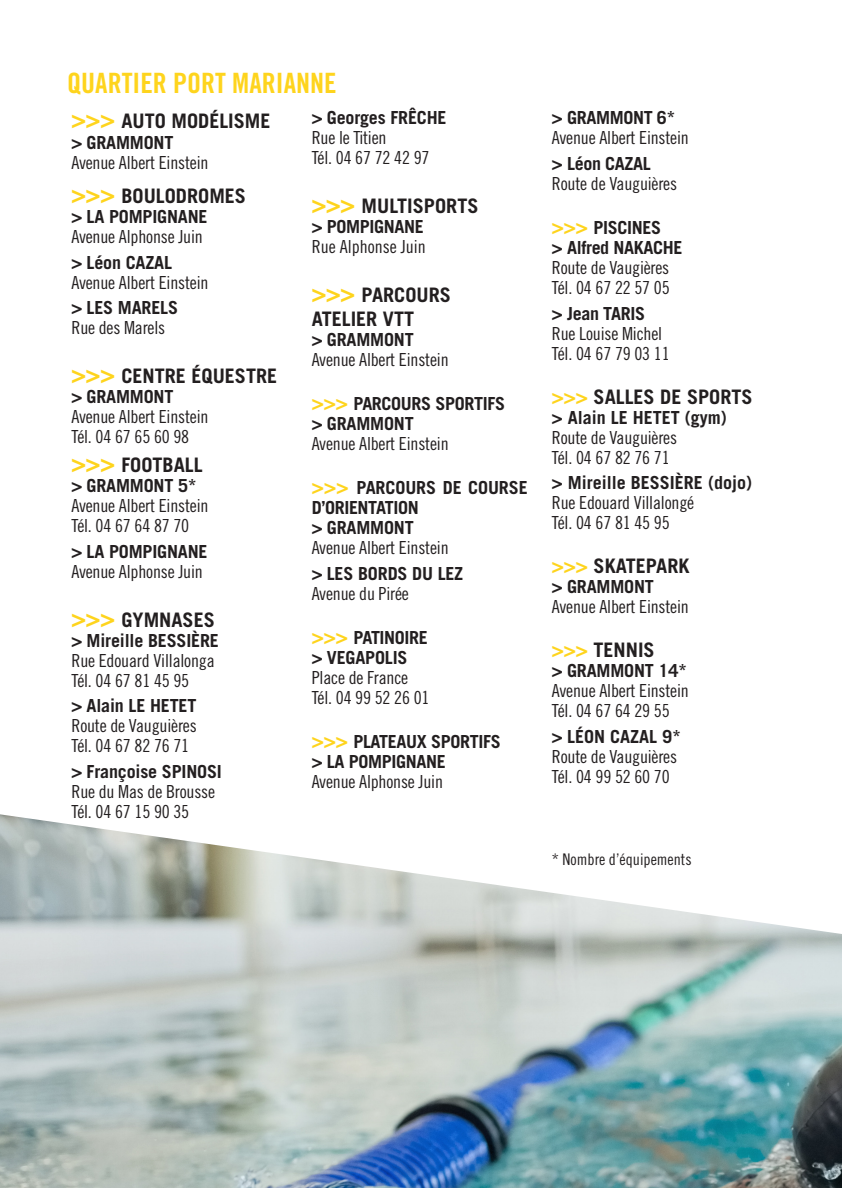
<style>
.page{position:relative;width:842px;height:1188px;background:#fff}
.page>*{position:absolute;margin:0;border:0;box-sizing:border-box;transform-origin:0 0}
.t1{font:28px "Trade Gothic LT Std Bd Cn 20";color:#fed41d}
.t2{font:700 20px "Trade Gothic LT Std";color:#231f20}
.t3{font:18px "Trade Gothic LT Std Cn 18";letter-spacing:-.01em;color:#231f20}
.t4{font:700 18px/20px "Trade Gothic LT Std";letter-spacing:-.01em;color:#231f20}
.t5{font:16px "Trade Gothic LT Std Cn 18";color:#231f20}
.s1{font-size:24px;color:#fed41d}
.s2{font-size:20px;color:#fed41d}
.s3{color:#fed41d}
</style>
<div class="page">
<img style="left:0;top:814px;width:841px;height:374px">
<p class="t1" style="left:67px;top:66px;width:271px">QUARTIER PORT MARIANNE</p>
<p class="t2" style="left:71px;top:109px;width:200px"><span class="s1">&gt;&gt;&gt;</span> AUTO MODÉLISME</p>
<p class="t4" style="left:71px;top:132px;width:103px">&gt; GRAMMONT</p>
<p class="t3" style="left:71px;top:151px;width:138px">Avenue Albert Einstein</p>
<p class="t2" style="left:71px;top:183px;width:176px"><span class="s1">&gt;&gt;&gt;</span> BOULODROMES</p>
<p class="t4" style="left:71px;top:206px;width:137px">&gt; LA POMPIGNANE</p>
<p class="t3" style="left:71px;top:226px;width:133px">Avenue Alphonse Juin</p>
<p class="t4" style="left:71px;top:252px;width:102px">&gt; Léon CAZAL</p>
<p class="t3" style="left:71px;top:271px;width:138px">Avenue Albert Einstein</p>
<p class="t4" style="left:71px;top:298px;width:108px">&gt; LES MARELS</p>
<p class="t3" style="left:71px;top:317px;width:95px">Rue des Marels</p>
<p class="t2" style="left:71px;top:364px;width:207px"><span class="s1">&gt;&gt;&gt;</span> CENTRE ÉQUESTRE</p>
<p class="t4" style="left:71px;top:386px;width:103px">&gt; GRAMMONT</p>
<p class="t3" style="left:71px;top:406px;width:138px">Avenue Albert Einstein</p>
<p class="t3" style="left:71px;top:426px;width:119px">Tél. 04 67 65 60 98</p>
<p class="t2" style="left:71px;top:452px;width:132px"><span class="s1">&gt;&gt;&gt;</span> FOOTBALL</p>
<p class="t4" style="left:71px;top:475px;width:127px">&gt; GRAMMONT 5*</p>
<p class="t3" style="left:71px;top:495px;width:138px">Avenue Albert Einstein</p>
<p class="t3" style="left:71px;top:515px;width:119px">Tél. 04 67 64 87 70</p>
<p class="t4" style="left:71px;top:541px;width:137px">&gt; LA POMPIGNANE</p>
<p class="t3" style="left:71px;top:560px;width:133px">Avenue Alphonse Juin</p>
<p class="t2" style="left:71px;top:607px;width:145px"><span class="s1">&gt;&gt;&gt;</span> GYMNASES</p>
<p class="t4" style="left:71px;top:630px;width:149px">&gt; Mireille BESSIÈRE</p>
<p class="t3" style="left:71px;top:649px;width:145px">Rue Edouard Villalonga</p>
<p class="t3" style="left:71px;top:669px;width:119px">Tél. 04 67 81 45 95</p>
<p class="t4" style="left:71px;top:695px;width:126px">&gt; Alain LE HETET</p>
<p class="t3" style="left:71px;top:715px;width:127px">Route de Vauguières</p>
<p class="t3" style="left:71px;top:735px;width:119px">Tél. 04 67 82 76 71</p>
<p class="t4" style="left:71px;top:761px;width:152px">&gt; Françoise SPINOSI</p>
<p class="t3" style="left:71px;top:781px;width:145px">Rue du Mas de Brousse</p>
<p class="t3" style="left:71px;top:801px;width:119px">Tél. 04 67 15 90 35</p>
<p class="t4" style="left:311px;top:107px;width:136px">&gt; Georges FRÊCHE</p>
<p class="t3" style="left:311px;top:127px;width:76px">Rue le Titien</p>
<p class="t3" style="left:311px;top:147px;width:119px">Tél. 04 67 72 42 97</p>
<p class="t2" style="left:311px;top:193px;width:168px"><span class="s1">&gt;&gt;&gt;</span> MULTISPORTS</p>
<p class="t4" style="left:311px;top:216px;width:113px">&gt; POMPIGNANE</p>
<p class="t3" style="left:311px;top:236px;width:115px">Rue Alphonse Juin</p>
<p class="t2" style="left:311px;top:282px;width:141px"><span class="s1">&gt;&gt;&gt;</span> PARCOURS</p>
<p class="t2" style="left:311px;top:306px;width:104px">ATELIER VTT</p>
<p class="t4" style="left:311px;top:329px;width:103px">&gt; GRAMMONT</p>
<p class="t3" style="left:311px;top:349px;width:138px">Avenue Albert Einstein</p>
<p class="t4" style="left:311px;top:393px;width:195px"><span class="s2">&gt;&gt;&gt;</span> PARCOURS SPORTIFS</p>
<p class="t4" style="left:311px;top:413px;width:103px">&gt; GRAMMONT</p>
<p class="t3" style="left:311px;top:433px;width:138px">Avenue Albert Einstein</p>
<p class="t4" style="left:311px;top:477px;width:217px"><span class="s2">&gt;&gt;&gt;</span> PARCOURS DE COURSE<br>D’ORIENTATION</p>
<p class="t4" style="left:311px;top:517px;width:103px">&gt; GRAMMONT</p>
<p class="t3" style="left:311px;top:537px;width:138px">Avenue Albert Einstein</p>
<p class="t4" style="left:311px;top:563px;width:153px">&gt; LES BORDS DU LEZ</p>
<p class="t3" style="left:311px;top:582px;width:99px">Avenue du Pirée</p>
<p class="t4" style="left:311px;top:627px;width:118px"><span class="s2">&gt;&gt;&gt;</span> PATINOIRE</p>
<p class="t4" style="left:311px;top:647px;width:97px">&gt; VEGAPOLIS</p>
<p class="t3" style="left:311px;top:666px;width:98px">Place de France</p>
<p class="t3" style="left:311px;top:686px;width:119px">Tél. 04 99 52 26 01</p>
<p class="t4" style="left:311px;top:731px;width:190px"><span class="s2">&gt;&gt;&gt;</span> PLATEAUX SPORTIFS</p>
<p class="t4" style="left:311px;top:751px;width:135px">&gt; LA POMPIGNANE</p>
<p class="t3" style="left:311px;top:770px;width:133px">Avenue Alphonse Juin</p>
<p class="t4" style="left:551px;top:107px;width:125px">&gt; GRAMMONT 6*</p>
<p class="t3" style="left:551px;top:127px;width:138px">Avenue Albert Einstein</p>
<p class="t4" style="left:551px;top:153px;width:100px">&gt; Léon CAZAL</p>
<p class="t3" style="left:551px;top:173px;width:127px">Route de Vauguières</p>
<p class="t4" style="left:551px;top:217px;width:111px"><span class="s2">&gt;&gt;&gt;</span> PISCINES</p>
<p class="t4" style="left:551px;top:237px;width:132px">&gt; Alfred NAKACHE</p>
<p class="t3" style="left:551px;top:257px;width:119px">Route de Vaugières</p>
<p class="t3" style="left:551px;top:277px;width:119px">Tél. 04 67 22 57 05</p>
<p class="t4" style="left:551px;top:303px;width:95px">&gt; Jean TARIS</p>
<p class="t3" style="left:551px;top:322px;width:112px">Rue Louise Michel</p>
<p class="t3" style="left:551px;top:342px;width:119px">Tél. 04 67 79 03 11</p>
<p class="t2" style="left:551px;top:384px;width:202px"><span class="s3">&gt;&gt;&gt;</span> SALLES DE SPORTS</p>
<p class="t4" style="left:551px;top:407px;width:176px">&gt; Alain LE HETET (gym)</p>
<p class="t3" style="left:551px;top:426px;width:127px">Route de Vauguières</p>
<p class="t3" style="left:551px;top:446px;width:119px">Tél. 04 67 82 76 71</p>
<p class="t4" style="left:551px;top:472px;width:201px">&gt; Mireille BESSIÈRE (dojo)</p>
<p class="t3" style="left:551px;top:492px;width:144px">Rue Edouard Villalongé</p>
<p class="t3" style="left:551px;top:512px;width:119px">Tél. 04 67 81 45 95</p>
<p class="t2" style="left:551px;top:554px;width:139px"><span class="s3">&gt;&gt;&gt;</span> SKATEPARK</p>
<p class="t4" style="left:551px;top:576px;width:103px">&gt; GRAMMONT</p>
<p class="t3" style="left:551px;top:596px;width:138px">Avenue Albert Einstein</p>
<p class="t2" style="left:551px;top:638px;width:104px"><span class="s3">&gt;&gt;&gt;</span> TENNIS</p>
<p class="t4" style="left:551px;top:660px;width:137px">&gt; GRAMMONT 14*</p>
<p class="t3" style="left:551px;top:680px;width:138px">Avenue Albert Einstein</p>
<p class="t3" style="left:551px;top:700px;width:119px">Tél. 04 67 64 29 55</p>
<p class="t4" style="left:551px;top:726px;width:131px">&gt; LÉON CAZAL 9*</p>
<p class="t3" style="left:551px;top:746px;width:127px">Route de Vauguières</p>
<p class="t3" style="left:551px;top:766px;width:119px">Tél. 04 99 52 60 70</p>
<p class="t5" style="left:551px;top:850px;width:141px">* Nombre d’équipements</p>
</div>
